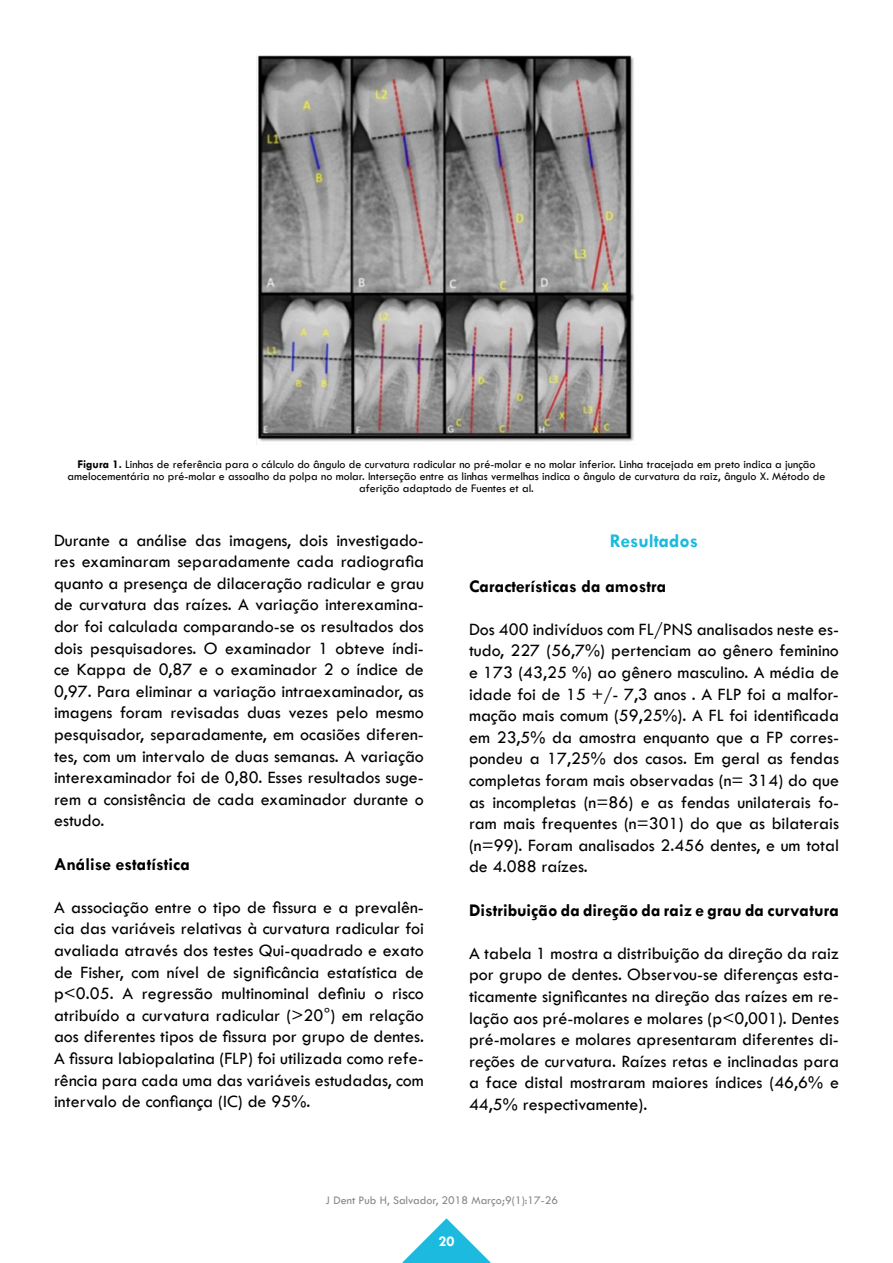
<style>
.page{position:relative;width:893px;height:1263px;background:#fff}
.page>*{position:absolute;margin:0;border:0;box-sizing:border-box;transform-origin:0 0}
.t1{font:700 19.5px "Tw Cen";color:#1dbadf}
.t2{font:18px/21.6px "Tw Cen";color:#000;text-align:justify}
.t3{font:700 18px "Tw Cen";color:#000}
.t4{font:700 15px "Tw Cen";color:#fff}
.t5{font:12px/12px "Tw Cen";color:#000;text-align:center}
.t6{font:12px "Tw Cen";color:#878787}
.s1{font-weight:700}
</style>
<div class="page">
<svg style="left:402px;top:1218px;width:89px;height:45px"></svg>
<img style="left:256px;top:54px;width:379px;height:391px">
<p class="t5" style="left:68px;top:458px;width:759px"><span class="s1">Figura 1.</span> Linhas de referência para o cálculo do ângulo de curvatura radicular no pré-molar e no molar inferior. Linha tracejada em preto indica a junção amelocementária no pré-molar e assoalho da polpa no molar. Interseção entre as linhas vermelhas indica o ângulo de curvatura da raiz, ângulo X. Método de aferição adaptado de Fuentes et al.</p>
<p class="t2" style="left:54px;top:529px;width:371px">Durante a análise das imagens, dois investigado&shy;res examinaram separadamente cada radiografia quanto a presença de dilaceração radicular e grau de curvatura das raízes. A variação interexamina&shy;dor foi calculada comparando-se os resultados dos dois pesquisadores. O examinador 1 obteve índi&shy;ce Kappa de 0,87 e o examinador 2 o índice de 0,97. Para eliminar a variação intraexaminador, as imagens foram revisadas duas vezes pelo mesmo pesquisador, separadamente, em ocasiões diferen&shy;tes, com um intervalo de duas semanas. A variação interexaminador foi de 0,80. Esses resultados suge&shy;rem a consistência de cada examinador durante o estudo.</p>
<p class="t3" style="left:54px;top:853px;width:137px">Análise estatística</p>
<p class="t2" style="left:54px;top:896px;width:371px">A associação entre o tipo de fissura e a prevalên&shy;cia das variáveis relativas à curvatura radicular foi avaliada através dos testes Qui-quadrado e exato de Fisher, com nível de significância estatística de p&lt;0.05. A regressão multinominal definiu o risco atribuído a curvatura radicular (&gt;20°) em relação aos diferentes tipos de fissura por grupo de dentes.<br>A fissura labiopalatina (FLP) foi utilizada como refe&shy;rência para cada uma das variáveis estudadas, com intervalo de confiança (IC) de 95%.</p>
<p class="t1" style="left:610px;top:529px;width:90px">Resultados</p>
<p class="t3" style="left:469px;top:575px;width:199px">Características da amostra</p>
<p class="t2" style="left:469px;top:618px;width:371px">Dos 400 indivíduos com FL/PNS analisados neste es&shy;tudo, 227 (56,7%) pertenciam ao gênero feminino e 173 (43,25 %) ao gênero masculino. A média de idade foi de 15 +/- 7,3 anos . A FLP foi a malfor&shy;mação mais comum (59,25%). A FL foi identificada em 23,5% da amostra enquanto que a FP corres&shy;pondeu a 17,25% dos casos. Em geral as fendas completas foram mais observadas (n= 314) do que as incompletas (n=86) e as fendas unilaterais fo&shy;ram mais frequentes (n=301) do que as bilaterais (n=99). Foram analisados 2.456 dentes, e um total de 4.088 raízes.</p>
<p class="t3" style="left:469px;top:899px;width:371px">Distribuição da direção da raiz e grau da curvatura</p>
<p class="t2" style="left:469px;top:942px;width:371px">A tabela 1 mostra a distribuição da direção da raiz por grupo de dentes. Observou-se diferenças esta&shy;ticamente significantes na direção das raízes em re&shy;lação aos pré-molares e molares (p&lt;0,001). Dentes pré-molares e molares apresentaram diferentes di&shy;reções de curvatura. Raízes retas e inclinadas para a face distal mostraram maiores índices (46,6% e 44,5% respectivamente).</p>
<p class="t6" style="left:326px;top:1193px;width:234px">J Dent Pub H, Salvador, 2018 Março;9(1):17-26</p>
<p class="t4" style="left:438px;top:1232px;width:17px">20</p>
</div>
